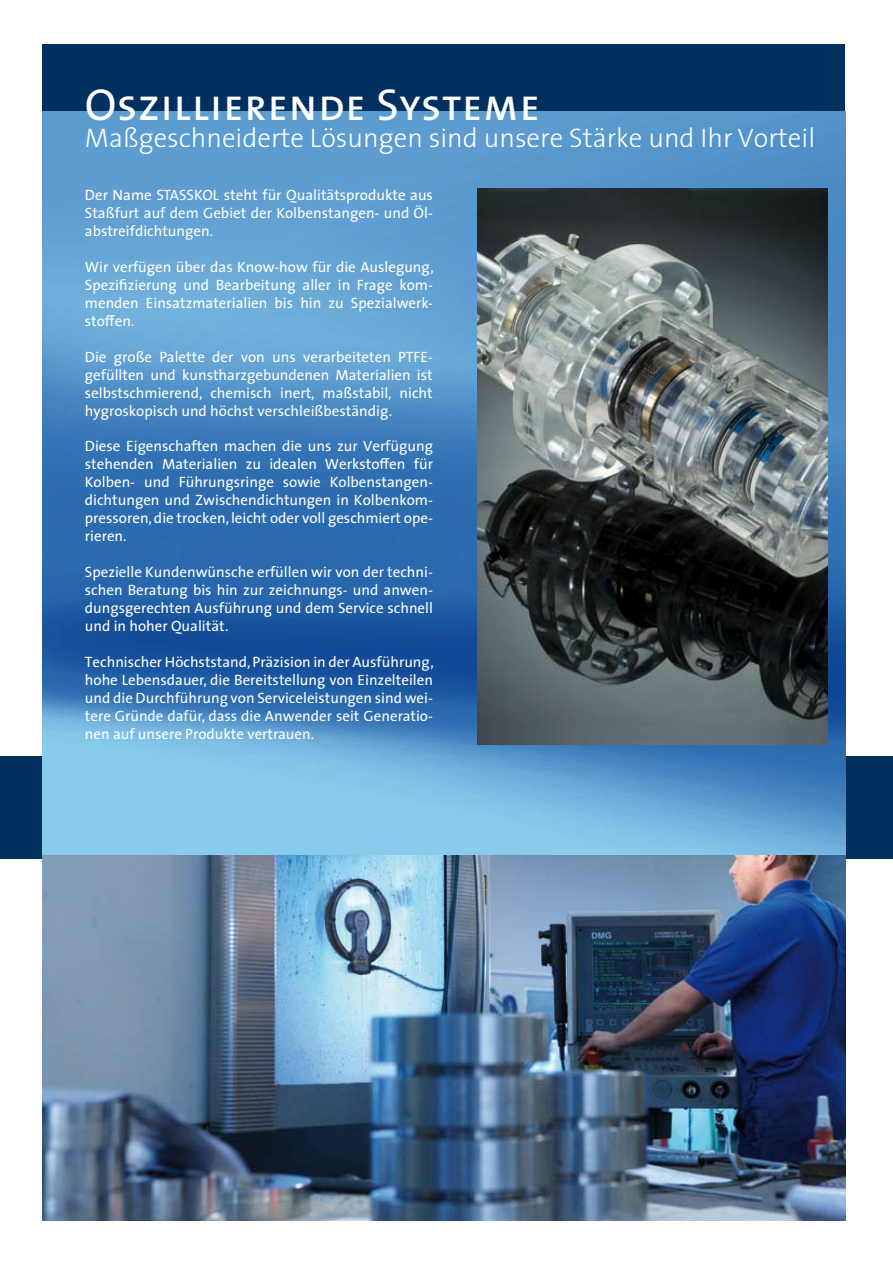
<style>
.page{position:relative;width:893px;height:1263px;background:#fff}
.page>*{position:absolute;margin:0;border:0;box-sizing:border-box;transform-origin:0 0}
.t1{font:44.85px "The Sans Regular Caps";letter-spacing:.01em;color:#fff}
.t2{font:300 27px "The Sans";color:#fff}
.t3{font:15px/18px "The Sans";color:#fff;text-align:justify}
</style>
<div class="page">
<div style="left:0;top:757px;width:893px;height:102px;background:#00305d"></div>
<img style="left:43px;top:855px;width:802px;height:365px">
<div style="left:43px;top:44px;width:802px;height:743px;background:#00305d"></div>
<img style="left:43px;top:112px;width:802px;height:743px">
<img style="left:478px;top:189px;width:350px;height:556px">
<p class="t1" style="left:85px;top:81px;width:457px">Oszillierende Systeme</p>
<p class="t2" style="left:85px;top:116px;width:732px">Maßgeschneiderte Lösungen sind unsere Stärke und Ihr Vorteil</p>
<p class="t3" style="left:85px;top:185px;width:350px">Der Name STASSKOL steht für Qualitätsprodukte aus Staßfurt auf dem Gebiet der Kolbenstangen- und Öl&shy;abstreifdichtungen.</p>
<p class="t3" style="left:85px;top:257px;width:350px">Wir verfügen über das Know-how für die Auslegung, Spezifizierung und Bearbeitung aller in Frage kom&shy;menden Einsatzmaterialien bis hin zu Spezialwerk&shy;stoffen.</p>
<p class="t3" style="left:85px;top:347px;width:350px">Die große Palette der von uns verarbeiteten PTFE&shy;gefüllten und kunstharzgebundenen Materialien ist selbstschmierend, chemisch inert, maßstabil, nicht hygroskopisch und höchst verschleißbeständig.</p>
<p class="t3" style="left:85px;top:437px;width:350px">Diese Eigenschaften machen die uns zur Verfügung stehenden Materialien zu idealen Werkstoffen für Kolben- und Führungsringe sowie Kolbenstangen&shy;dichtungen und Zwischendichtungen in Kolbenkom&shy;pressoren, die trocken, leicht oder voll geschmiert ope&shy;rieren.</p>
<p class="t3" style="left:85px;top:563px;width:350px">Spezielle Kundenwünsche erfüllen wir von der techni&shy;schen Beratung bis hin zur zeichnungs- und anwen&shy;dungsgerechten Ausführung und dem Service schnell und in hoher Qualität.</p>
<p class="t3" style="left:85px;top:653px;width:350px">Technischer Höchststand, Präzision in der Ausführung, hohe Lebensdauer, die Bereitstellung von Einzelteilen und die Durchführung von Serviceleistungen sind wei&shy;tere Gründe dafür, dass die Anwender seit Generatio&shy;nen auf unsere Produkte vertrauen.</p>
</div>
